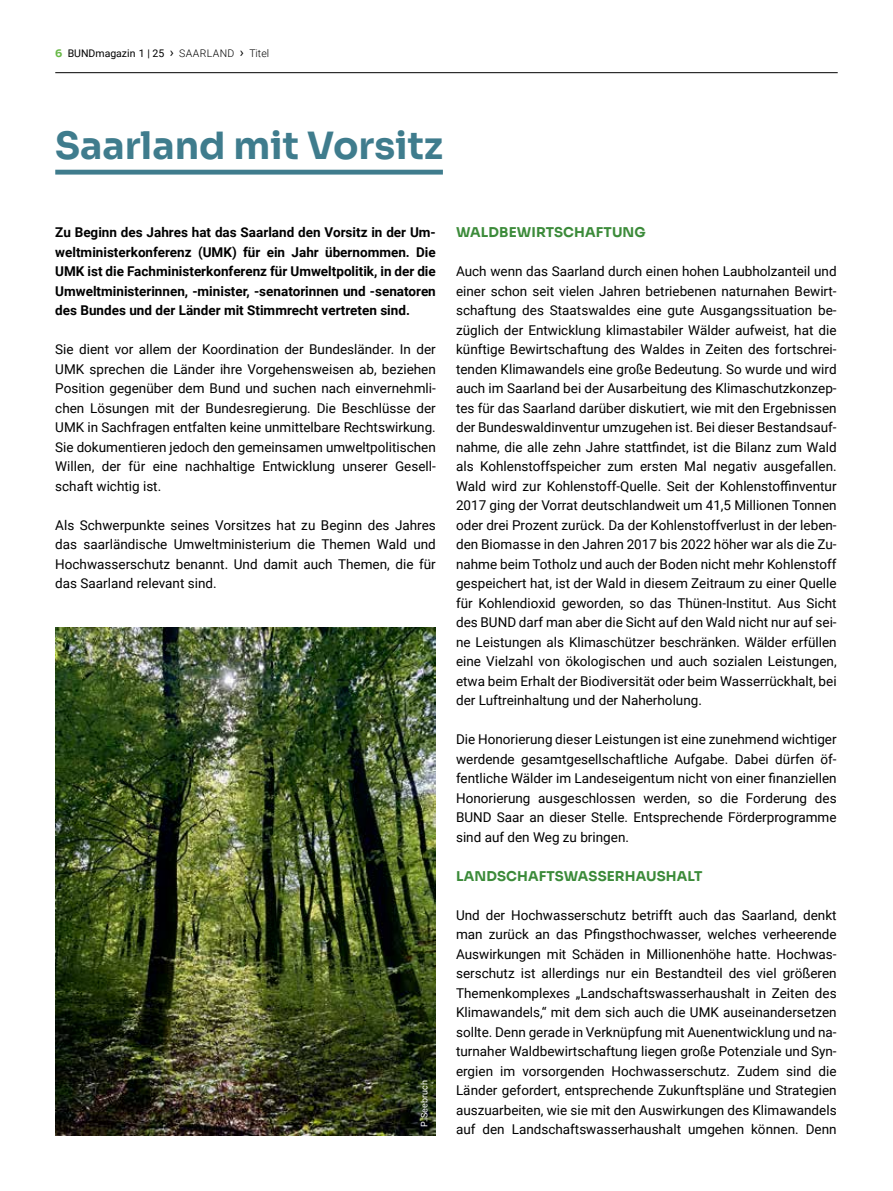
<style>
.page{position:relative;width:893px;height:1191px;background:#fff}
.page>*{position:absolute;margin:0;border:0;box-sizing:border-box;transform-origin:0 0}
.t1{font:700 37.5px "Sora";color:#3f7c8d}
.t2{font:13.5px/19.5px "Roboto";color:#000;text-align:justify}
.t3{font:700 13.5px/19.5px "Roboto";color:#000;text-align:justify}
.t4{font:700 13.5px "Sora";letter-spacing:.01em;color:#3c8b3a}
.t5{font:10.5px "Roboto";color:#000}
.t6{font:9px "Roboto";color:#fff}
.s1{font-family:"Sora";font-weight:700;color:#68b847}
.s2{font-size:13.5px}
.s3{font-weight:300}
</style>
<div class="page">
<div style="left:55px;top:170px;width:388px;height:5px;background:#3f7c8d"></div>
<img style="left:55px;top:628px;width:381px;height:507px">
<hr style="left:55px;top:72px;width:783px;height:1px;background:#000">
<p class="t5" style="left:55px;top:46px;width:215px"><span class="s1">6</span> BUNDmagazin 1 | 25 <span class="s2">›</span> <span class="s3">SAARLAND</span> <span class="s2">›</span> <span class="s3">Titel</span></p>
<h1 class="t1" style="left:55px;top:114px;width:389px">Saarland mit Vorsitz</h1>
<p class="t3" style="left:55px;top:222px;width:382px">Zu Beginn des Jahres hat das Saarland den Vorsitz in der Um&shy;weltministerkonferenz (UMK) für ein Jahr übernommen. Die UMK ist die Fachministerkonferenz für Umweltpolitik, in der die Umweltministerinnen, -minister, -senatorinnen und -senatoren des Bundes und der Länder mit Stimmrecht vertreten sind.</p>
<p class="t2" style="left:55px;top:339px;width:382px">Sie dient vor allem der Koordination der Bundesländer. In der UMK sprechen die Länder ihre Vorgehensweisen ab, beziehen Position gegenüber dem Bund und suchen nach einvernehmli&shy;chen Lösungen mit der Bundesregierung. Die Beschlüsse der UMK in Sachfragen entfalten keine unmittelbare Rechtswirkung.<br>Sie dokumentieren jedoch den gemeinsamen umweltpolitischen Willen, der für eine nachhaltige Entwicklung unserer Gesell&shy;schaft wichtig ist.</p>
<p class="t2" style="left:55px;top:514px;width:382px">Als Schwerpunkte seines Vorsitzes hat zu Beginn des Jahres das saarländische Umweltministerium die Themen Wald und Hochwasserschutz benannt. Und damit auch Themen, die für das Saarland relevant sind.</p>
<p class="t6" style="left:418px;top:1126px;width:48px;rotate:-90deg">P. Seebruch</p>
<p class="t4" style="left:456px;top:221px;width:191px">WALDBEWIRTSCHAFTUNG</p>
<p class="t2" style="left:456px;top:261px;width:382px">Auch wenn das Saarland durch einen hohen Laubholzanteil und einer schon seit vielen Jahren betriebenen naturnahen Bewirt&shy;schaftung des Staatswaldes eine gute Ausgangssituation be&shy;züglich der Entwicklung klimastabiler Wälder aufweist, hat die künftige Bewirtschaftung des Waldes in Zeiten des fortschrei&shy;tenden Klimawandels eine große Bedeutung. So wurde und wird auch im Saarland bei der Ausarbeitung des Klimaschutzkonzep&shy;tes für das Saarland darüber diskutiert, wie mit den Ergebnissen der Bundeswaldinventur umzugehen ist. Bei dieser Bestandsauf&shy;nahme, die alle zehn Jahre stattfindet, ist die Bilanz zum Wald als Kohlenstoffspeicher zum ersten Mal negativ ausgefallen.<br>Wald wird zur Kohlenstoff-Quelle. Seit der Kohlenstoffinventur 2017 ging der Vorrat deutschlandweit um 41,5 Millionen Tonnen oder drei Prozent zurück. Da der Kohlenstoffverlust in der leben&shy;den Biomasse in den Jahren 2017 bis 2022 höher war als die Zu&shy;nahme beim Totholz und auch der Boden nicht mehr Kohlenstoff gespeichert hat, ist der Wald in diesem Zeitraum zu einer Quelle für Kohlendioxid geworden, so das Thünen-Institut. Aus Sicht des BUND darf man aber die Sicht auf den Wald nicht nur auf sei&shy;ne Leistungen als Klimaschützer beschränken. Wälder erfüllen eine Vielzahl von ökologischen und auch sozialen Leistungen, etwa beim Erhalt der Biodiversität oder beim Wasserrückhalt, bei der Luftreinhaltung und der Naherholung.</p>
<p class="t2" style="left:456px;top:729px;width:382px">Die Honorierung dieser Leistungen ist eine zunehmend wichtiger werdende gesamtgesellschaftliche Aufgabe. Dabei dürfen öf&shy;fentliche Wälder im Landeseigentum nicht von einer finanziellen Honorierung ausgeschlossen werden, so die Forderung des BUND Saar an dieser Stelle. Entsprechende Förderprogramme sind auf den Weg zu bringen.</p>
<p class="t4" style="left:456px;top:864px;width:248px">LANDSCHAFTSWASSERHAUSHALT</p>
<p class="t2" style="left:456px;top:904px;width:382px">Und der Hochwasserschutz betrifft auch das Saarland, denkt man zurück an das Pfingsthochwasser, welches verheerende Auswirkungen mit Schäden in Millionenhöhe hatte. Hochwas&shy;serschutz ist allerdings nur ein Bestandteil des viel größeren Themenkomplexes „Landschaftswasserhaushalt in Zeiten des Klimawandels,“ mit dem sich auch die UMK auseinandersetzen sollte. Denn gerade in Verknüpfung mit Auenentwicklung und na&shy;turnaher Waldbewirtschaftung liegen große Potenziale und Syn&shy;ergien im vorsorgenden Hochwasserschutz. Zudem sind die Länder gefordert, entsprechende Zukunftspläne und Strategien auszuarbeiten, wie sie mit den Auswirkungen des Klimawandels auf den Landschaftswasserhaushalt umgehen können. Denn</p>
</div>
